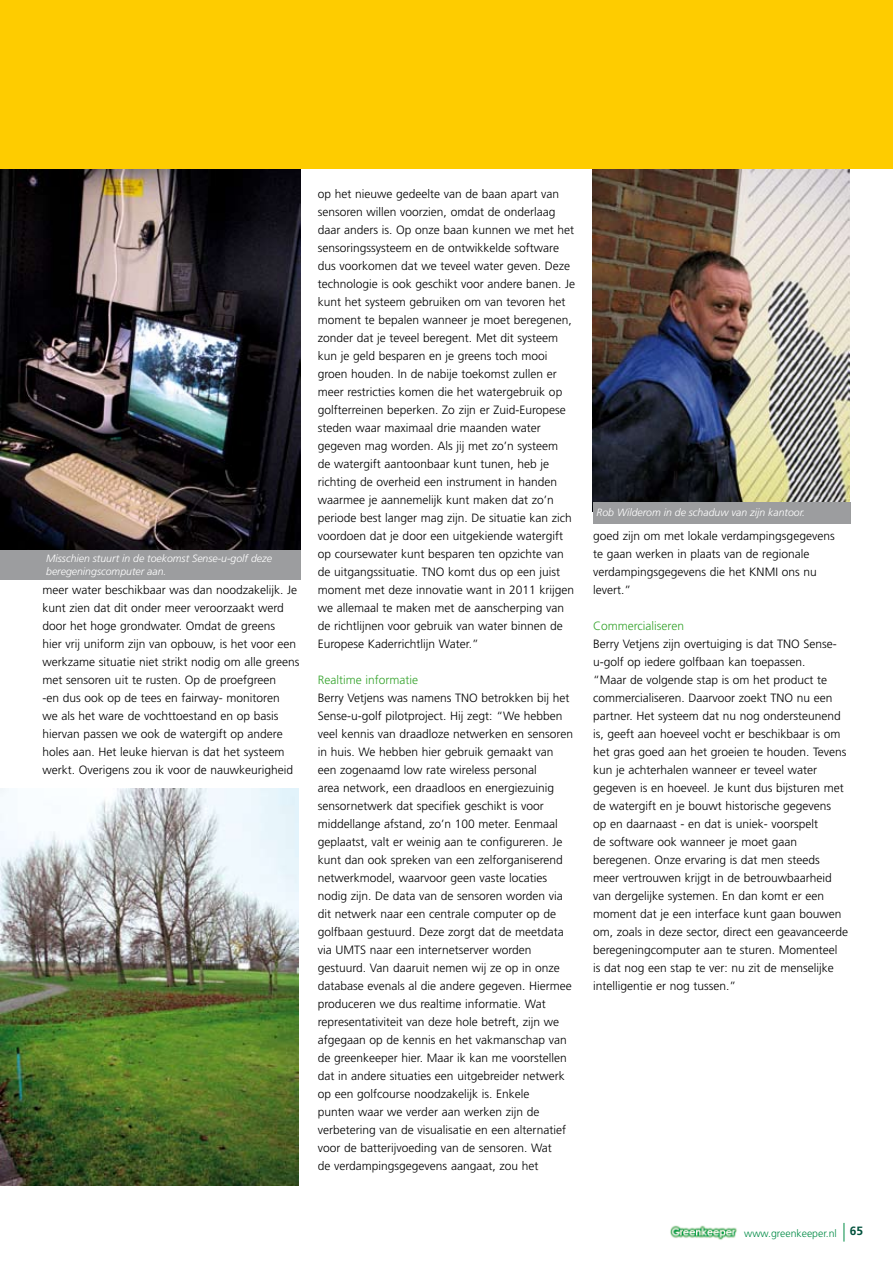
<style>
.page{position:relative;width:893px;height:1263px;background:#fff}
.page>*{position:absolute;margin:0;border:0;box-sizing:border-box;transform-origin:0 0}
.t1{font:300 12px/18px "Frutiger";color:#000}
.t2{font:300 12px "Frutiger";color:#35a32c}
.t3{font:italic 300 10.5px/12.6px "Frutiger";color:#fff}
.t4{font:300 10.5px "Frutiger";color:#008b45}
.s1{font-weight:700;font-size:12px;color:#00513c}
</style>
<div class="page">
<svg style="left:844px;top:1223px;width:1px;height:18px"></svg>
<img style="left:670px;top:1225px;width:67px;height:15px">
<img style="left:593px;top:169px;width:257px;height:333px">
<img style="left:1px;top:169px;width:300px;height:381px">
<img style="left:1px;top:788px;width:298px;height:397px">
<div style="left:1px;top:550px;width:300px;height:29px;background:#9c9d9f"></div>
<div style="left:593px;top:502px;width:257px;height:22px;background:#9c9d9f"></div>
<div style="left:0;top:0;width:893px;height:169px;background:#fecc00"></div>
<p class="t3" style="left:46px;top:552px;width:227px">Misschien stuurt in de toekomst Sense-u-golf deze beregeningscomputer aan.</p>
<p class="t1" style="left:43px;top:581px;width:258px">meer water beschikbaar was dan noodzakelijk. Je kunt zien dat dit onder meer veroorzaakt werd door het hoge grondwater. Omdat de greens<br>hier vrij uniform zijn van opbouw, is het voor een werkzame situatie niet strikt nodig om alle greens met sensoren uit te rusten. Op de proefgreen<br>-en dus ook op de tees en fairway- monitoren<br>we als het ware de vochttoestand en op basis hiervan passen we ook de watergift op andere holes aan. Het leuke hiervan is dat het systeem werkt. Overigens zou ik voor de nauwkeurigheid</p>
<p class="t1" style="left:318px;top:185px;width:259px">op het nieuwe gedeelte van de baan apart van sensoren willen voorzien, omdat de onderlaag daar anders is. Op onze baan kunnen we met het sensoringssysteem en de ontwikkelde software dus voorkomen dat we teveel water geven. Deze technologie is ook geschikt voor andere banen. Je kunt het systeem gebruiken om van tevoren het moment te bepalen wanneer je moet beregenen, zonder dat je teveel beregent. Met dit systeem kun je geld besparen en je greens toch mooi groen houden. In de nabije toekomst zullen er meer restricties komen die het watergebruik op golfterreinen beperken. Zo zijn er Zuid-Europese steden waar maximaal drie maanden water gegeven mag worden. Als jij met zo’n systeem<br>de watergift aantoonbaar kunt tunen, heb je richting de overheid een instrument in handen waarmee je aannemelijk kunt maken dat zo’n periode best langer mag zijn. De situatie kan zich voordoen dat je door een uitgekiende watergift op coursewater kunt besparen ten opzichte van de uitgangssituatie. TNO komt dus op een juist moment met deze innovatie want in 2011 krijgen we allemaal te maken met de aanscherping van de richtlijnen voor gebruik van water binnen de Europese Kaderrichtlijn Water.”</p>
<p class="t2" style="left:318px;top:673px;width:102px">Realtime informatie</p>
<p class="t1" style="left:318px;top:689px;width:257px">Berry Vetjens was namens TNO betrokken bij het Sense-u-golf pilotproject. Hij zegt: “We hebben veel kennis van draadloze netwerken en sensoren in huis. We hebben hier gebruik gemaakt van een zogenaamd low rate wireless personal<br>area network, een draadloos en energiezuinig sensornetwerk dat specifiek geschikt is voor middellange afstand, zo’n 100 meter. Eenmaal geplaatst, valt er weinig aan te configureren. Je kunt dan ook spreken van een zelforganiserend netwerkmodel, waarvoor geen vaste locaties nodig zijn. De data van de sensoren worden via dit netwerk naar een centrale computer op de golfbaan gestuurd. Deze zorgt dat de meetdata via UMTS naar een internetserver worden gestuurd. Van daaruit nemen wij ze op in onze database evenals al die andere gegeven. Hiermee produceren we dus realtime informatie. Wat representativiteit van deze hole betreft, zijn we afgegaan op de kennis en het vakmanschap van de greenkeeper hier. Maar ik kan me voorstellen dat in andere situaties een uitgebreider netwerk op een golfcourse noodzakelijk is. Enkele<br>punten waar we verder aan werken zijn de verbetering van de visualisatie en een alternatief voor de batterijvoeding van de sensoren. Wat<br>de verdampingsgegevens aangaat, zou het</p>
<p class="t3" style="left:597px;top:506px;width:210px">Rob Wilderom in de schaduw van zijn kantoor.</p>
<p class="t1" style="left:593px;top:527px;width:243px">goed zijn om met lokale verdampingsgegevens te gaan werken in plaats van de regionale verdampingsgegevens die het KNMI ons nu levert.”</p>
<p class="t2" style="left:593px;top:619px;width:92px">Commercialiseren</p>
<p class="t1" style="left:593px;top:635px;width:256px">Berry Vetjens zijn overtuiging is dat TNO Sense&shy;u-golf op iedere golfbaan kan toepassen.<br>“Maar de volgende stap is om het product te commercialiseren. Daarvoor zoekt TNO nu een partner. Het systeem dat nu nog ondersteunend is, geeft aan hoeveel vocht er beschikbaar is om het gras goed aan het groeien te houden. Tevens kun je achterhalen wanneer er teveel water gegeven is en hoeveel. Je kunt dus bijsturen met de watergift en je bouwt historische gegevens<br>op en daarnaast - en dat is uniek- voorspelt<br>de software ook wanneer je moet gaan beregenen. Onze ervaring is dat men steeds meer vertrouwen krijgt in de betrouwbaarheid van dergelijke systemen. En dan komt er een moment dat je een interface kunt gaan bouwen om, zoals in deze sector, direct een geavanceerde beregeningcomputer aan te sturen. Momenteel<br>is dat nog een stap te ver: nu zit de menselijke intelligentie er nog tussen.”</p>
<p class="t4" style="left:744px;top:1227px;width:121px">www.greenkeeper.nl <span class="s1">65</span></p>
</div>
